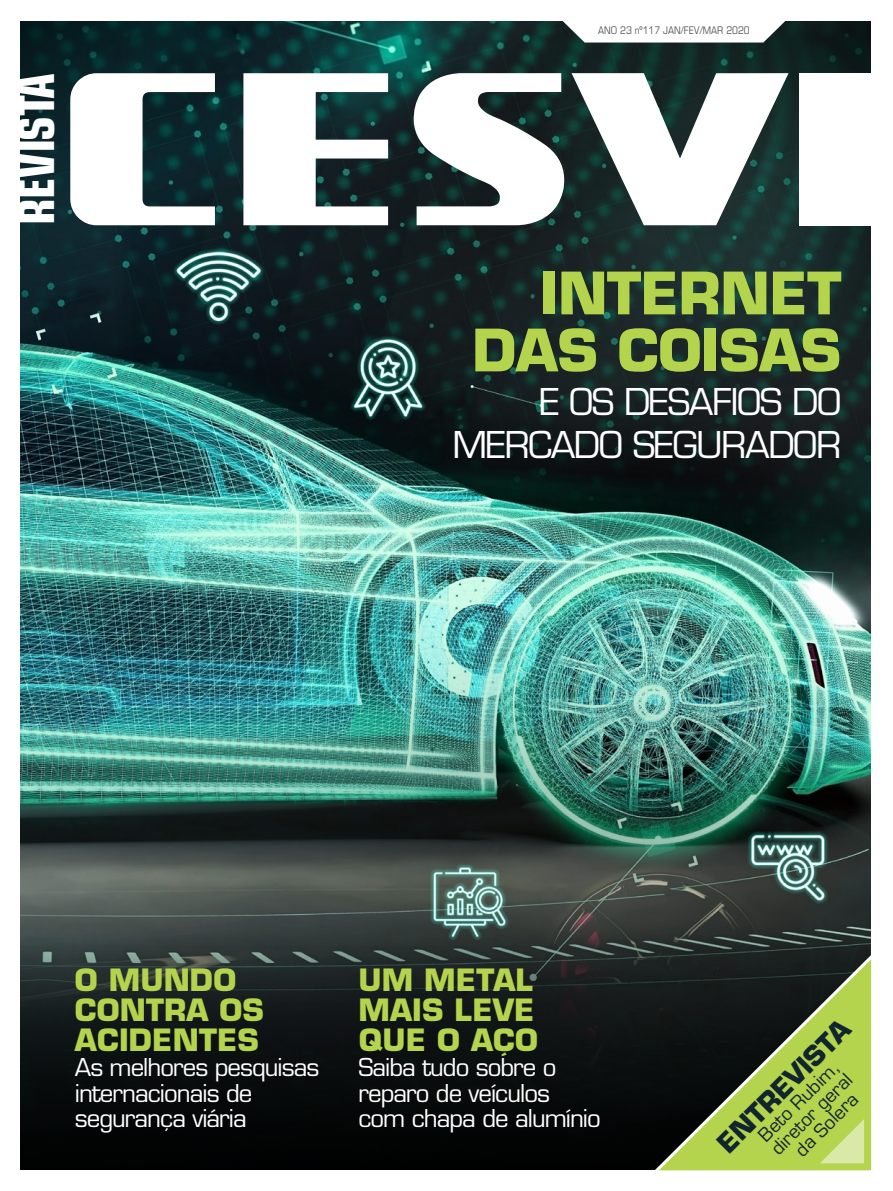
<style>
.page{position:relative;width:893px;height:1191px;background:#fff}
.page>*{position:absolute;margin:0;border:0;box-sizing:border-box;transform-origin:0 0}
.t1{font:700 57px/57px "Eurostile LT Std";letter-spacing:-.01em;color:#b5d44d;text-align:right}
.t2{font:700 condensed 49.5px "Eurostile LT Std";letter-spacing:-.01em;color:#fff}
.t3{font:36px/43.5px "Eurostile LT Std";letter-spacing:-.04em;color:#fff;text-align:right}
.t4{font:700 30px/30px "Eurostile LT Std";letter-spacing:.005em;color:#b5d44d}
.t5{font:700 26.7px "Eurostile LT Std";color:#11252e}
.t6{font:24px/25.5px "Eurostile LT Std";letter-spacing:-.04em;color:#fff}
.t7{font:18px/18px "Eurostile LT Std";color:#11252e}
.t8{font:condensed 10.5px "Eurostile LT Std";color:#57585a}
</style>
<div class="page">
<img style="left:20px;top:21px;width:851px;height:1148px">
<svg style="left:21px;top:935px;width:589px;height:234px;background:#111616"></svg>
<svg style="left:553px;top:21px;width:242px;height:22px"></svg>
<svg style="left:610px;top:907px;width:262px;height:264px;background:#4c592f"></svg>
<svg style="left:820px;top:1119px;width:44px;height:44px;background:#c7de79"></svg>
<svg style="left:70px;top:73px;width:145px;height:152px"></svg>
<svg style="left:243px;top:73px;width:145px;height:152px"></svg>
<svg style="left:413px;top:73px;width:152px;height:152px"></svg>
<svg style="left:572px;top:73px;width:216px;height:152px"></svg>
<div style="left:800px;top:73px;width:73px;height:152px;background:#fff"></div>
<p class="t2" style="left:6px;top:225px;width:154px;rotate:-90deg">REVISTA</p>
<p class="t8" style="left:598px;top:24px;width:153px">ANO 23 nº117 JAN/FEV/MAR 2020</p>
<p class="t1" style="left:472px;top:265px;width:370px">INTERNET<br>DAS COISAS</p>
<p class="t3" style="left:452px;top:380px;width:390px">E OS DESAFIOS DO<br>MERCADO SEGURADOR</p>
<p class="t4" style="left:75px;top:964px;width:191px">O MUNDO<br>CONTRA OS<br>ACIDENTES</p>
<p class="t6" style="left:75px;top:1054px;width:246px">As melhores pesquisas internacionais de segurança viária</p>
<p class="t4" style="left:358px;top:964px;width:181px">UM METAL<br>MAIS LEVE<br>QUE O AÇO</p>
<p class="t6" style="left:358px;top:1054px;width:244px">Saiba tudo sobre o reparo de veículos com chapa de alumínio</p>
<p class="t5" style="left:710px;top:1136px;width:176px;rotate:-45deg">ENTREVISTA</p>
<p class="t7" style="left:755px;top:1132px;width:107px;rotate:-45deg">Beto Rubim, diretor geral</p>
<p class="t7" style="left:792px;top:1146px;width:82px;rotate:-45deg">da Solera</p>
</div>
